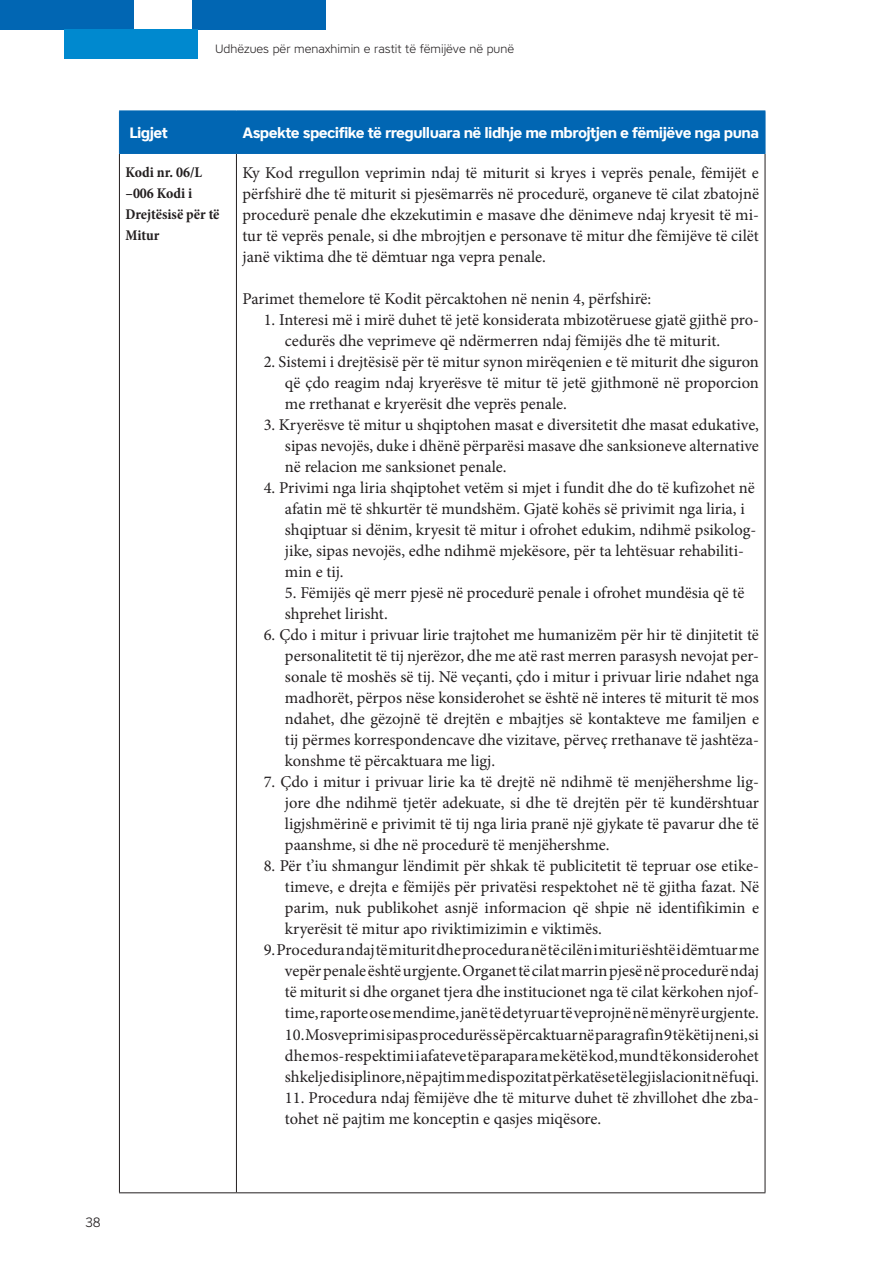
<style>
.page{position:relative;width:893px;height:1263px;background:#fff}
.page>*{position:absolute;margin:0;border:0;box-sizing:border-box;transform-origin:0 0}
.t1{font:16.5px/21px "Minion Pro";color:#231f20;text-align:justify}
.t2{font:700 15px "Core Sans A65";letter-spacing:-.04em;color:#fff}
.t3{font:700 condensed 15px/21px "Minion Pro";color:#231f20}
.t4{font:300 13.5px "Core Sans A35";color:#231f20}
.t5{font:300 12px "Core Sans A35";color:#231f20}
</style>
<div class="page">
<div style="left:0;top:0;width:134px;height:29px;background:#0166b3"></div>
<div style="left:192px;top:0;width:134px;height:29px;background:#0166b3"></div>
<div style="left:64px;top:29px;width:134px;height:30px;background:#0089cf"></div>
<div style="left:120px;top:112px;width:645px;height:41px;background:#0166b3"></div>
<hr style="left:119px;top:154px;width:1px;height:1038px;background:#231f20">
<hr style="left:236px;top:154px;width:1px;height:1038px;background:#231f20">
<hr style="left:765px;top:154px;width:1px;height:1038px;background:#231f20">
<hr style="left:119px;top:1192px;width:117px;height:1px;background:#231f20">
<hr style="left:236px;top:1192px;width:529px;height:1px;background:#231f20">
<hr style="left:119px;top:111px;width:117px;height:1px;background:#0166b3">
<hr style="left:119px;top:111px;width:1px;height:42px;background:#0166b3">
<hr style="left:236px;top:111px;width:529px;height:1px;background:#0166b3">
<hr style="left:236px;top:111px;width:1px;height:42px;background:#0166b3">
<hr style="left:765px;top:111px;width:1px;height:42px;background:#0166b3">
<hr style="left:119px;top:153px;width:117px;height:1px;background:#0166b3">
<hr style="left:236px;top:153px;width:529px;height:1px;background:#0166b3">
<p class="t5" style="left:215px;top:41px;width:300px">Udhëzues për menaxhimin e rastit të fëmijëve në punë</p>
<p class="t2" style="left:129px;top:123px;width:40px">Ligjet</p>
<p class="t2" style="left:242px;top:123px;width:518px">Aspekte specifike të rregulluara në lidhje me mbrojtjen e fëmijëve nga puna</p>
<p class="t3" style="left:125px;top:162px;width:95px">Kodi nr. 06/L –006 Kodi i<br>Drejtësisë për të<br>Mitur</p>
<p class="t1" style="left:242px;top:163px;width:518px">Ky Kod rregullon veprimin ndaj të miturit si kryes i veprës penale, fëmijët e përfshirë dhe të miturit si pjesëmarrës në procedurë, organeve të cilat zbatojnë procedurë penale dhe ekzekutimin e masave dhe dënimeve ndaj kryesit të mi&shy;tur të veprës penale, si dhe mbrojtjen e personave të mitur dhe fëmijëve të cilët janë viktima dhe të dëmtuar nga vepra penale.</p>
<p class="t1" style="left:242px;top:289px;width:410px">Parimet themelore të Kodit përcaktohen në nenin 4, përfshirë:</p>
<p class="t1" style="left:285px;top:310px;width:475px;text-indent:-21px">1. Interesi më i mirë duhet të jetë konsiderata mbizotëruese gjatë gjithë pro&shy;cedurës dhe veprimeve që ndërmerren ndaj fëmijës dhe të miturit.</p>
<p class="t1" style="left:285px;top:352px;width:475px;text-indent:-21px">2. Sistemi i drejtësisë për të mitur synon mirëqenien e të miturit dhe siguron që çdo reagim ndaj kryerësve të mitur të jetë gjithmonë në proporcion me rrethanat e kryerësit dhe veprës penale.</p>
<p class="t1" style="left:285px;top:415px;width:476px;text-indent:-21px">3. Kryerësve të mitur u shqiptohen masat e diversitetit dhe masat edukative, sipas nevojës, duke i dhënë përparësi masave dhe sanksioneve alternative në relacion me sanksionet penale.</p>
<p class="t1" style="left:285px;top:478px;width:473px;text-align:left;text-indent:-21px">4. Privimi nga liria shqiptohet vetëm si mjet i fundit dhe do të kufizohet në afatin më të shkurtër të mundshëm. Gjatë kohës së privimit nga liria, i shqiptuar si dënim, kryesit të mitur i ofrohet edukim, ndihmë psikolog&shy;jike, sipas nevojës, edhe ndihmë mjekësore, për ta lehtësuar rehabiliti&shy;min e tij.</p>
<p class="t1" style="left:285px;top:583px;width:461px">5. Fëmijës që merr pjesë në procedurë penale i ofrohet mundësia që të shprehet lirisht.</p>
<p class="t1" style="left:285px;top:625px;width:476px;text-indent:-21px">6. Çdo i mitur i privuar lirie trajtohet me humanizëm për hir të dinjitetit të personalitetit të tij njerëzor, dhe me atë rast merren parasysh nevojat per&shy;sonale të moshës së tij. Në veçanti, çdo i mitur i privuar lirie ndahet nga madhorët, përpos nëse konsiderohet se është në interes të miturit të mos ndahet, dhe gëzojnë të drejtën e mbajtjes së kontakteve me familjen e tij përmes korrespondencave dhe vizitave, përveç rrethanave të jashtëza&shy;konshme të përcaktuara me ligj.</p>
<p class="t1" style="left:285px;top:772px;width:475px;text-indent:-21px">7. Çdo i mitur i privuar lirie ka të drejtë në ndihmë të menjëhershme lig&shy;jore dhe ndihmë tjetër adekuate, si dhe të drejtën për të kundërshtuar ligjshmërinë e privimit të tij nga liria pranë një gjykate të pavarur dhe të paanshme, si dhe në procedurë të menjëhershme.</p>
<p class="t1" style="left:285px;top:856px;width:476px;text-indent:-21px">8. Për t’iu shmangur lëndimit për shkak të publicitetit të tepruar ose etike&shy;timeve, e drejta e fëmijës për privatësi respektohet në të gjitha fazat. Në parim, nuk publikohet asnjë informacion që shpie në identifikimin e kryerësit të mitur apo riviktimizimin e viktimës.</p>
<p class="t1" style="left:285px;top:940px;width:476px;text-indent:-21px">9. Procedura ndaj të miturit dhe procedura në të cilën i mituri është i dëmtuar me vepër penale është urgjente. Organet të cilat marrin pjesë në procedurë ndaj të miturit si dhe organet tjera dhe institucionet nga të cilat kërkohen njof&shy;time, raporte ose mendime, janë të detyruar të veprojnë në mënyrë urgjente.</p>
<p class="t1" style="left:285px;top:1024px;width:476px">10. Mosveprimi sipas procedurës së përcaktuar në paragrafin 9 të këtij neni, si dhe mos-respektimi i afateve të parapara me këtë kod, mund të konsiderohet shkelje disiplinore, në pajtim me dispozitat përkatëse të legjislacionit në fuqi.</p>
<p class="t1" style="left:285px;top:1087px;width:476px">11. Procedura ndaj fëmijëve dhe të miturve duhet të zhvillohet dhe zba&shy;tohet në pajtim me konceptin e qasjes miqësore.</p>
<p class="t4" style="left:85px;top:1213px;width:17px">38</p>
</div>
